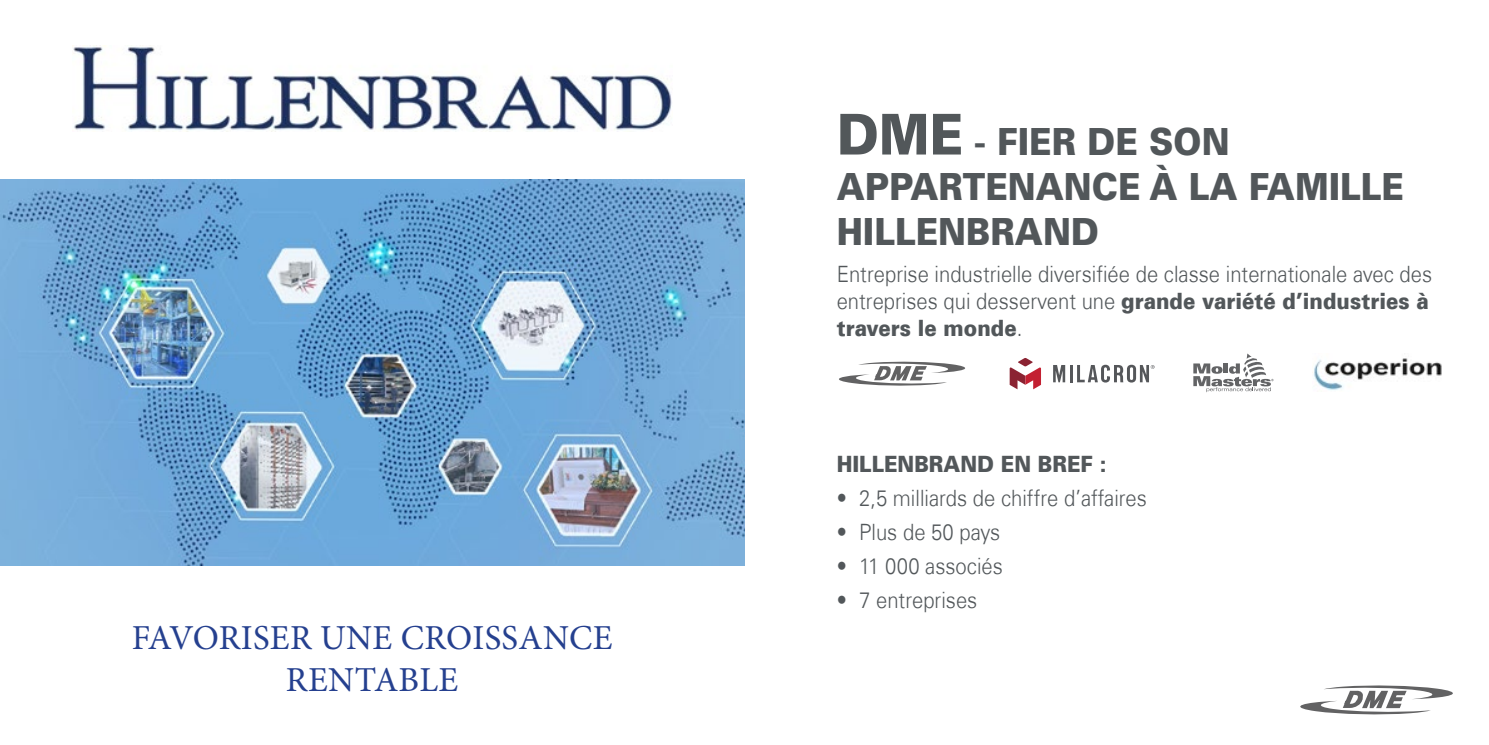
<style>
.page{position:relative;width:1489px;height:745px;background:#fff}
.page>*{position:absolute;margin:0;border:0;box-sizing:border-box;transform-origin:0 0}
.t1{font:900 37.5px/45px "Univers Com 75";color:#52575a;scale:.9 1}
.t2{font:35px/42px "Minion Pro";letter-spacing:.01em;color:#25408f;text-align:center}
.t3{font:300 22.5px/27px "Univers Com 45";color:#52575a;scale:.9 1}
.t4{font:900 22.5px "Univers Com 75";color:#52575a;scale:.9 1}
.s1{font-size:56.25px}
.s2{font-family:"Univers Com 75";font-weight:900}
.s3{font-family:"Univers Com 45";font-weight:300}
</style>
<div class="page">
<svg style="left:1300px;top:685px;width:153px;height:29px"></svg>
<img style="left:0;top:179px;width:744px;height:386px">
<img style="left:72px;top:45px;width:600px;height:86px">
<svg style="left:1053px;top:365px;width:12px;height:17px"></svg>
<hr style="left:1069px;top:365px;width:3px;height:17px;background:#55575a">
<svg style="left:1009px;top:358px;width:31px;height:31px"></svg>
<svg style="left:1077px;top:364px;width:77px;height:18px"></svg>
<img style="left:1313px;top:358px;width:129px;height:32px">
<svg style="left:839px;top:361px;width:127px;height:25px"></svg>
<svg style="left:1193px;top:353px;width:80px;height:39px"></svg>
<h2 class="t2" style="left:132px;top:616px;width:482px">FAVORISER UNE CROISSANCE<br>RENTABLE</h2>
<h1 class="t1" style="left:836px;top:118px;width:632px"><span class="s1">DME</span> - FIER DE SON<br>APPARTENANCE À LA FAMILLE<br>HILLENBRAND</h1>
<p class="t3" style="left:836px;top:260px;width:663px">Entreprise industrielle diversifiée de classe internationale avec des entreprises qui desservent une <span class="s2">grande variété d’industries à</span></p>
<p class="t4" style="left:836px;top:314px;width:208px">travers le monde<span class="s3">.</span></p>
<p class="t4" style="left:836px;top:449px;width:301px">HILLENBRAND EN BREF :</p>
<p class="t3" style="left:836px;top:484px;width:346px">• 2,5 milliards de chiffre d’affaires</p>
<p class="t3" style="left:836px;top:518px;width:183px">• Plus de 50 pays</p>
<p class="t3" style="left:836px;top:552px;width:186px">• 11 000 associés</p>
<p class="t3" style="left:836px;top:586px;width:158px">• 7 entreprises</p>
</div>
